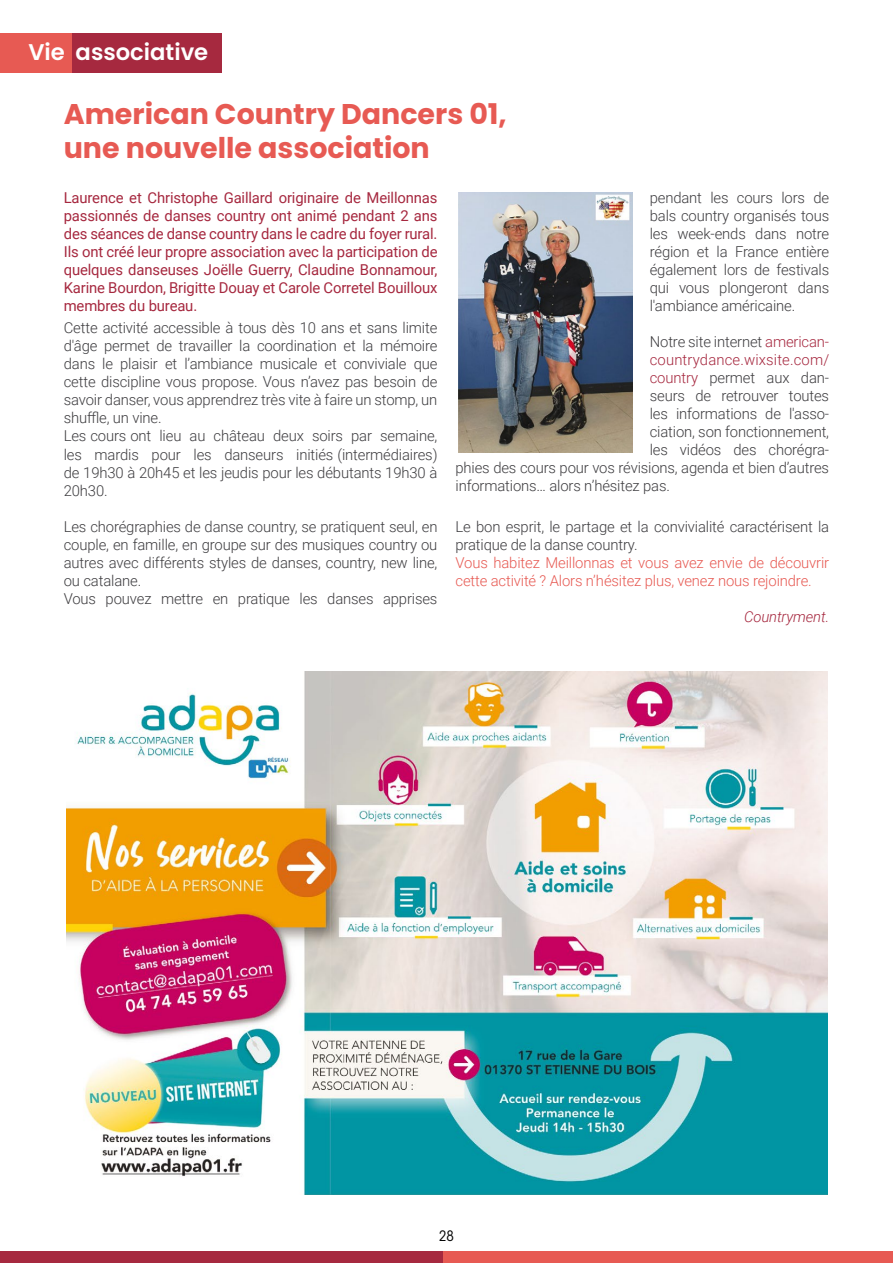
<style>
.page{position:relative;width:893px;height:1263px;background:#fff}
.page>*{position:absolute;margin:0;border:0;box-sizing:border-box;transform-origin:0 0}
.t1{font:700 28.5px/34.2px "Poppins";color:#e75a53}
.t2{font:600 22.65px "Poppins";color:#fff}
.t3{font:300 15px/18px "Roboto";letter-spacing:-.01em;color:#3e3d40}
.t4{font:15px/18px "Roboto";letter-spacing:-.01em;color:#a6283f;text-align:justify}
.t5{font:300 15px/18px "Roboto";letter-spacing:-.01em;color:#e75a53}
.t6{font:300 15px "Roboto";letter-spacing:.01em;color:#a6283f}
.t7{font:italic 300 15px "Roboto";letter-spacing:-.01em;color:#a6283f}
.t8{font:condensed 14.25px "ITC Avant Garde Std";color:#000}
.s1{color:#a6283f}
</style>
<div class="page">
<div style="left:70px;top:33px;width:152px;height:39px;background:#a6293f"></div>
<div style="left:0;top:33px;width:71px;height:39px;background:#e75a53"></div>
<div style="left:0;top:1251px;width:444px;height:12px;background:#a6293f"></div>
<div style="left:443px;top:1251px;width:450px;height:12px;background:#e75a53"></div>
<img style="left:66px;top:671px;width:761px;height:524px">
<img style="left:458px;top:192px;width:175px;height:260px">
<h2 class="t2" style="left:28px;top:39px;width:181px">Vie associative</h2>
<h1 class="t1" style="left:64px;top:97px;width:445px">American Country Dancers 01, une nouvelle association</h1>
<p class="t4" style="left:64px;top:188px;width:375px">Laurence et Christophe Gaillard originaire de Meillonnas passionnés de danses country ont animé pendant 2 ans des séances de danse country dans le cadre du foyer rural.<br>Ils ont créé leur propre association avec la participation de quelques danseuses Joëlle Guerry, Claudine Bonnamour, Karine Bourdon, Brigitte Douay et Carole Corretel Bouilloux membres du bureau.</p>
<p class="t3" style="left:64px;top:319px;width:375px">Cette activité accessible à tous dès 10 ans et sans limite d'âge permet de travailler la coordination et la mémoire dans le plaisir et l’ambiance musicale et conviviale que cette discipline vous propose. Vous n’avez pas besoin de savoir danser, vous apprendrez très vite à faire un stomp, un shuffle, un vine.<br>Les cours ont lieu au château deux soirs par semaine, les mardis pour les danseurs initiés (intermédiaires) de 19h30 à 20h45 et les jeudis pour les débutants 19h30 à 20h30.</p>
<p class="t3" style="left:64px;top:517px;width:375px">Les chorégraphies de danse country, se pratiquent seul, en couple, en famille, en groupe sur des musiques country ou autres avec différents styles de danses, country, new line, ou catalane.<br>Vous pouvez mettre en pratique les danses apprises</p>
<p class="t3" style="left:650px;top:188px;width:181px;text-align:justify">pendant les cours lors de bals country organisés tous les week-ends dans notre région et la France entière également lors de festivals qui vous plongeront dans l'ambiance américaine.</p>
<p class="t3" style="left:650px;top:332px;width:181px">Notre site internet <span class="s1">american-</span></p>
<p class="t6" style="left:650px;top:349px;width:181px">countrydance.wixsite.com/</p>
<p class="t3" style="left:650px;top:368px;width:181px"><span class="s1">country</span> permet aux dan-</p>
<p class="t3" style="left:650px;top:386px;width:181px">seurs de retrouver toutes</p>
<p class="t3" style="left:650px;top:404px;width:181px">les informations de l'asso-</p>
<p class="t3" style="left:650px;top:422px;width:181px">ciation, son fonctionnement,</p>
<p class="t3" style="left:650px;top:440px;width:181px">les vidéos des chorégra-</p>
<p class="t3" style="left:455px;top:458px;width:375px">phies des cours pour vos révisions, agenda et bien d’autres</p>
<p class="t3" style="left:455px;top:476px;width:216px">informations… alors n’hésitez pas.</p>
<p class="t3" style="left:455px;top:517px;width:375px">Le bon esprit, le partage et la convivialité caractérisent la pratique de la danse country.</p>
<p class="t5" style="left:455px;top:553px;width:375px">Vous habitez Meillonnas et vous avez envie de découvrir cette activité ? Alors n’hésitez plus, venez nous rejoindre.</p>
<p class="t7" style="left:744px;top:606px;width:87px">Countryment.</p>
<p class="t8" style="left:439px;top:1227px;width:16px">28</p>
</div>
